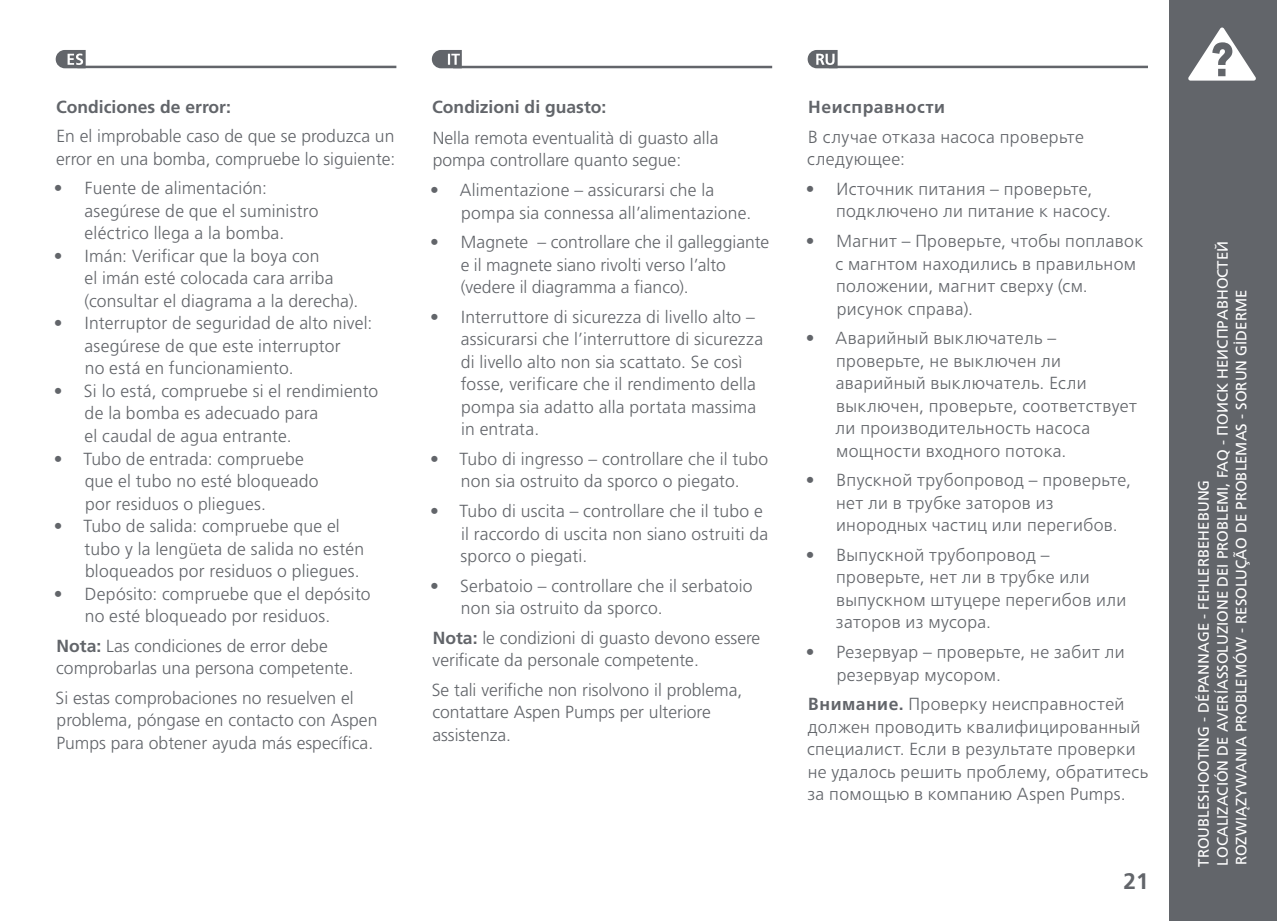
<style>
.page{position:relative;width:1277px;height:921px;background:#fff}
.page>*{position:absolute;margin:0;border:0;box-sizing:border-box;transform-origin:0 0}
.t1{font:700 22.5px "Frutiger LT Pro";color:#62656a}
.t2{font:300 17.5px/22.5px "Frutiger LT Pro";letter-spacing:.005em;color:#62656a}
.t3{font:300 17.5px/22.5px "Frutiger LTCYR";letter-spacing:.025em;color:#62656a}
.t4{font:700 17.5px "Frutiger LT Pro";color:#62656a}
.t5{font:700 17.5px "Frutiger LTCYR";letter-spacing:.03em;color:#62656a}
.t6{font:15px/18.8px "Frutiger LT Pro";color:#fff}
.s1{font-weight:700}
.s2{font-family:"Frutiger LTCYR"}
</style>
<div class="page">
<div style="left:1168px;top:0;width:108px;height:921px;background:#62656a"></div>
<svg style="left:1188px;top:28px;width:67px;height:53px"></svg>
<svg style="left:56px;top:50px;width:30px;height:18px"></svg>
<svg style="left:432px;top:50px;width:30px;height:18px"></svg>
<svg style="left:807px;top:50px;width:30px;height:18px"></svg>
<hr style="left:77px;top:66px;width:319px;height:2px;background:#62656a">
<hr style="left:453px;top:66px;width:319px;height:2px;background:#62656a">
<hr style="left:828px;top:66px;width:319px;height:2px;background:#62656a">
<p class="t4" style="left:56px;top:96px;width:176px">Condiciones de error:</p>
<p class="t2" style="left:56px;top:125px;width:341px">En el improbable caso de que se produzca un error en una bomba, compruebe lo siguiente:</p>
<p class="t2" style="left:85px;top:177px;width:235px;text-indent:-31px">• Fuente de alimentación: asegúrese de que el suministro eléctrico llega a la bomba.</p>
<p class="t2" style="left:84px;top:245px;width:275px;text-indent:-31px">• Imán: Verificar que la boya con<br>el imán esté colocada cara arriba (consultar el diagrama a la derecha).</p>
<p class="t2" style="left:85px;top:312px;width:289px;text-indent:-31px">• Interruptor de seguridad de alto nivel: asegúrese de que este interruptor<br>no está en funcionamiento.</p>
<p class="t2" style="left:84px;top:380px;width:295px;text-indent:-31px">• Si lo está, compruebe si el rendimiento de la bomba es adecuado para<br>el caudal de agua entrante.</p>
<p class="t2" style="left:85px;top:447px;width:235px;text-indent:-31px">• Tubo de entrada: compruebe que el tubo no esté bloqueado por residuos o pliegues.</p>
<p class="t2" style="left:85px;top:515px;width:281px;text-indent:-31px">• Tubo de salida: compruebe que el tubo y la lengüeta de salida no estén bloqueados por residuos o pliegues.</p>
<p class="t2" style="left:54px;top:582px;width:318px;text-align:center">• Depósito: compruebe que el depósito no esté bloqueado por residuos.</p>
<p class="t2" style="left:56px;top:634px;width:299px"><span class="s1">Nota:</span> Las condiciones de error debe comprobarlas una persona competente.</p>
<p class="t2" style="left:56px;top:686px;width:323px">Si estas comprobaciones no resuelven el problema, póngase en contacto con Aspen<br>Pumps para obtener ayuda más específica.</p>
<p class="t4" style="left:432px;top:96px;width:176px">Condizioni di guasto:</p>
<p class="t2" style="left:433px;top:127px;width:287px">Nella remota eventualità di guasto alla pompa controllare quanto segue:</p>
<p class="t2" style="left:461px;top:179px;width:292px;text-indent:-31px">• Alimentazione – assicurarsi che la pompa sia connessa all’alimentazione.</p>
<p class="t2" style="left:460px;top:231px;width:310px;text-indent:-31px">• Magnete – controllare che il galleggiante e il magnete siano rivolti verso l’alto (vedere il diagramma a fianco).</p>
<p class="t2" style="left:460px;top:306px;width:304px;text-indent:-31px">• Interruttore di sicurezza di livello alto – assicurarsi che l’interruttore di sicurezza di livello alto non sia scattato. Se così fosse, verificare che il rendimento della pompa sia adatto alla portata massima in entrata.</p>
<p class="t2" style="left:430px;top:448px;width:339px;text-align:center">• Tubo di ingresso – controllare che il tubo non sia ostruito da sporco o piegato.</p>
<p class="t2" style="left:460px;top:500px;width:309px;text-indent:-30px">• Tubo di uscita – controllare che il tubo e il raccordo di uscita non siano ostruiti da sporco o piegati.</p>
<p class="t2" style="left:461px;top:574px;width:293px;text-indent:-31px">• Serbatoio – controllare che il serbatoio non sia ostruito da sporco.</p>
<p class="t2" style="left:432px;top:626px;width:329px"><span class="s1">Nota:</span> le condizioni di guasto devono essere verificate da personale competente.</p>
<p class="t2" style="left:432px;top:679px;width:312px">Se tali verifiche non risolvono il problema, contattare Aspen Pumps per ulteriore assistenza.</p>
<p class="t5" style="left:808px;top:98px;width:138px">Неисправности</p>
<p class="t3" style="left:807px;top:126px;width:278px">В случае отказа насоса проверьте следующее:</p>
<p class="t3" style="left:836px;top:178px;width:276px;text-indent:-30px">• Источник питания – проверьте, подключено ли питание к насосу.</p>
<p class="t3" style="left:835px;top:230px;width:309px;text-indent:-30px">• Магнит – Проверьте, чтобы поплавок с магнтом находились в правильном положении, магнит сверху (см. рисунок справа).</p>
<p class="t3" style="left:835px;top:327px;width:303px;text-indent:-30px">• Аварийный выключатель – проверьте, не выключен ли аварийный выключатель. Если выключен, проверьте, соответствует ли производительность насоса мощности входного потока.</p>
<p class="t3" style="left:836px;top:469px;width:296px;text-indent:-30px">• Впускной трубопровод – проверьте, нет ли в трубке заторов из инородных частиц или перегибов.</p>
<p class="t3" style="left:835px;top:544px;width:292px;text-indent:-30px">• Выпускной трубопровод – проверьте, нет ли в трубке или выпускном штуцере перегибов или заторов из мусора.</p>
<p class="t3" style="left:836px;top:641px;width:289px;text-indent:-31px">• Резервуар – проверьте, не забит ли резервуар мусором.</p>
<p class="t3" style="left:807px;top:693px;width:342px"><span class="s1">Внимание.</span> Проверку неисправностей должен проводить квалифицированный специалист. Если в результате проверки не удалось решить проблему, обратитесь за помощью в компанию Aspen Pumps.</p>
<p class="t1" style="left:1123px;top:868px;width:27px">21</p>
<p class="t6" style="left:1194px;top:867px;width:627px;rotate:-90deg">TROUBLESHOOTING - DÉPANNAGE - FEHLERBEHEBUNG<br>LOCALIZACIÓN DE AVERÍASSOLUZIONE DEI PROBLEMI, FAQ - <span class="s2">ПОИСК НЕИСПРАВНОСТЕЙ<br></span>ROZWIĄZYWANIA PROBLEMÓW - RESOLUÇÃO DE PROBLEMAS - SORUN GİDERME</p>
</div>
